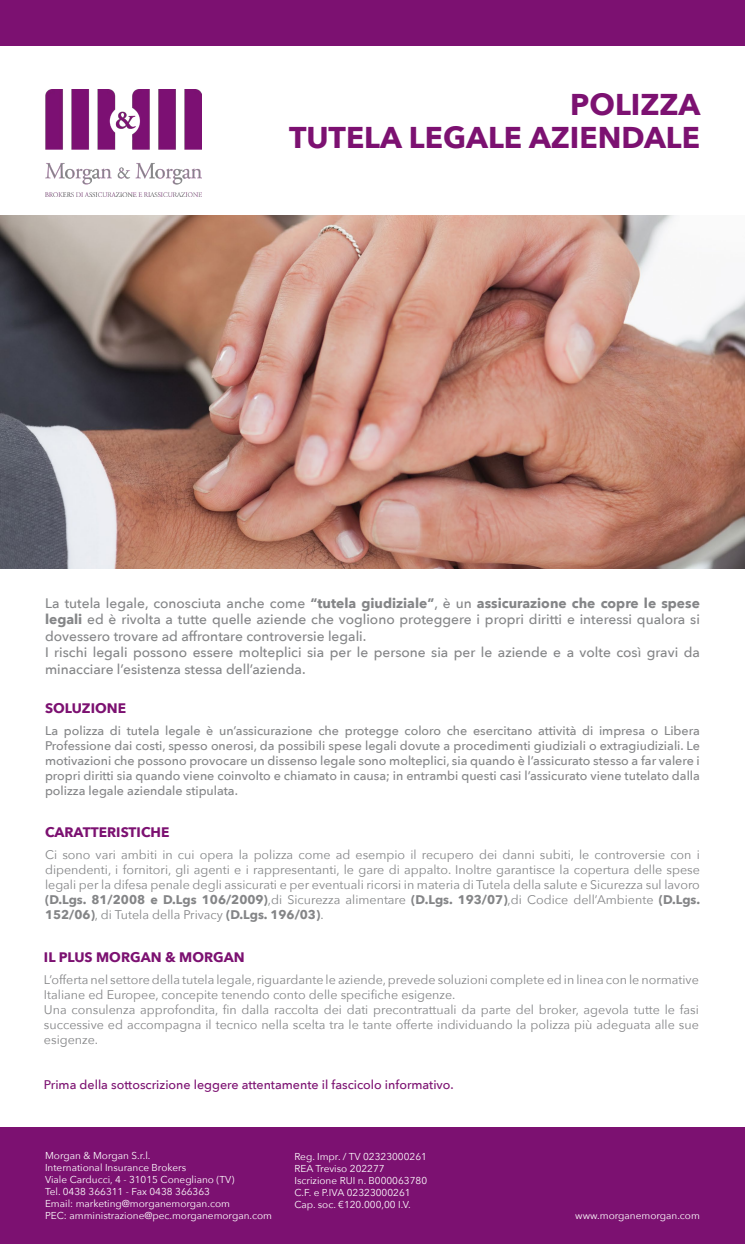
<style>
.page{position:relative;width:745px;height:1244px;background:#fff}
.page>*{position:absolute;margin:0;border:0;box-sizing:border-box;transform-origin:0 0}
.t1{font:700 30px/32.5px "Avenir Next";color:#7c1171;text-align:right}
.t2{font:500 13.75px/16.5px "Avenir Next";color:#848587}
.t3{font:700 13.75px "Avenir Next";color:#7c1171}
.t4{font:12.5px/15px "Avenir Next";color:#848587;text-align:justify}
.t5{font:500 12.5px/15px "Avenir Next";color:#848587;text-align:justify}
.t6{font:500 12.5px "Avenir Next";color:#7c1171}
.t7{font:10px/12px "Avenir Next";color:#fff}
.s1{font-weight:700}
</style>
<div class="page">
<div style="left:0;top:0;width:744px;height:45px;background:#7c1171"></div>
<img style="left:45px;top:90px;width:156px;height:106px">
<img style="left:0;top:216px;width:744px;height:352px">
<div style="left:0;top:1126px;width:744px;height:117px;background:#7c1171"></div>
<h1 class="t1" style="left:289px;top:88px;width:412px">POLIZZA<br>TUTELA LEGALE AZIENDALE</h1>
<p class="t2" style="left:45px;top:594px;width:656px">La tutela legale, conosciuta anche come <span class="s1">“tutela giudiziale”</span>, è un <span class="s1">assicurazione che copre le spese legali</span> ed è rivolta a tutte quelle aziende che vogliono proteggere i propri diritti e interessi qualora si dovessero trovare ad affrontare controversie legali.<br>I rischi legali possono essere molteplici sia per le persone sia per le aziende e a volte così gravi da minacciare l’esistenza stessa dell’azienda.</p>
<p class="t3" style="left:45px;top:696px;width:82px">SOLUZIONE</p>
<p class="t5" style="left:45px;top:723px;width:656px">La polizza di tutela legale è un’assicurazione che protegge coloro che esercitano attività di impresa o Libera Professione dai costi, spesso onerosi, da possibili spese legali dovute a procedimenti giudiziali o extragiudiziali. Le motivazioni che possono provocare un dissenso legale sono molteplici, sia quando è l’assicurato stesso a far valere i propri diritti sia quando viene coinvolto e chiamato in causa; in entrambi questi casi l’assicurato viene tutelato dalla polizza legale aziendale stipulata.</p>
<p class="t3" style="left:45px;top:820px;width:126px">CARATTERISTICHE</p>
<p class="t4" style="left:45px;top:847px;width:656px">Ci sono vari ambiti in cui opera la polizza come ad esempio il recupero dei danni subiti, le controversie con i dipendenti, i fornitori, gli agenti e i rappresentanti, le gare di appalto. Inoltre garantisce la copertura delle spese legali per la difesa penale degli assicurati e per eventuali ricorsi in materia di Tutela della salute e Sicurezza sul lavoro <span class="s1">(D.Lgs. 81/2008 e D.Lgs 106/2009)</span>,di Sicurezza alimentare <span class="s1">(D.Lgs. 193/07)</span>,di Codice dell’Ambiente <span class="s1">(D.Lgs.<br>152/06)</span>, di Tutela della Privacy <span class="s1">(D.Lgs. 196/03)</span>.</p>
<p class="t3" style="left:44px;top:945px;width:202px">IL PLUS MORGAN &amp; MORGAN</p>
<p class="t4" style="left:44px;top:971px;width:656px;text-align:left">L’offerta nel settore della tutela legale, riguardante le aziende, prevede soluzioni complete ed in linea con le normative Italiane ed Europee, concepite tenendo conto delle specifiche esigenze.<br>Una consulenza approfondita, fin dalla raccolta dei dati precontrattuali da parte del broker, agevola tutte le fasi successive ed accompagna il tecnico nella scelta tra le tante offerte individuando la polizza più adeguata alle sue esigenze.</p>
<p class="t6" style="left:44px;top:1074px;width:411px">Prima della sottoscrizione leggere attentamente il fascicolo informativo.</p>
<p class="t7" style="left:45px;top:1149px;width:228px">Morgan &amp; Morgan S.r.l.<br>International Insurance Brokers<br>Viale Carducci, 4 - 31015 Conegliano (TV)<br>Tel. 0438 366311 - Fax 0438 366363<br>Email: marketing@morganemorgan.com<br>PEC: amministrazione@pec.morganemorgan.com</p>
<p class="t7" style="left:294px;top:1150px;width:134px">Reg. Impr. / TV 02323000261<br>REA Treviso 202277<br>Iscrizione RUI n. B000063780<br>C.F. e P.IVA 02323000261<br>Cap. soc. €120.000,00 I.V.</p>
<p class="t7" style="left:575px;top:1208px;width:126px">www.morganemorgan.com</p>
</div>
